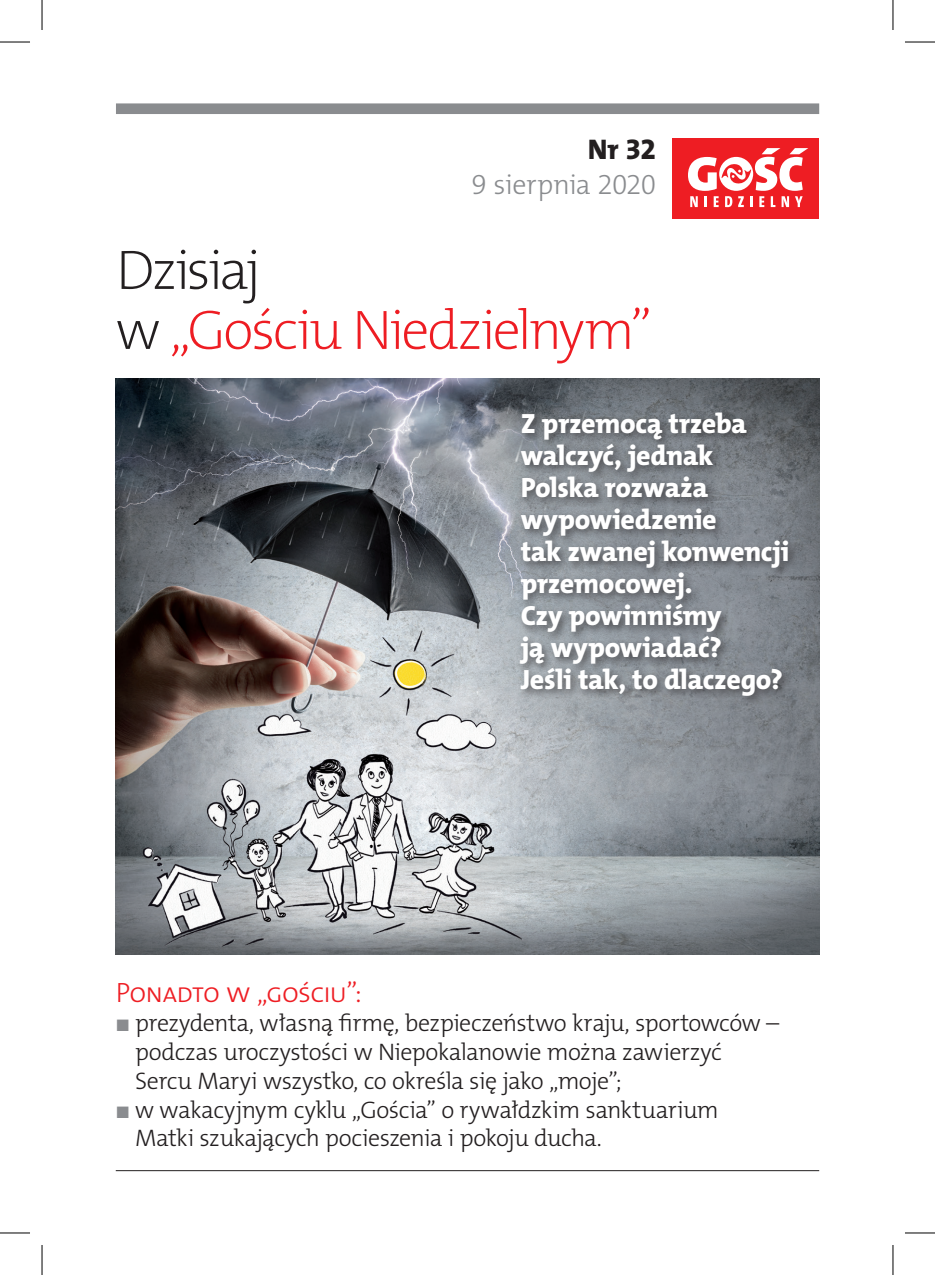
<style>
.page{position:relative;width:935px;height:1275px;background:#fff}
.page>*{position:absolute;margin:0;border:0;box-sizing:border-box;transform-origin:0 0}
.t1{font:56px/60px "The Mix HP2 Ex Lig";letter-spacing:-.05em;color:#ee1d23}
.t2{font:28.6px "The Mix HP8 Ex Bld";color:#231f20}
.t3{font:28px/32px "The Mix HP8 Ex Bld";color:#fff}
.t4{font:28px "The Mix HP3 Lig";letter-spacing:-.03em;color:#ee1d23}
.t5{font:28px "The Mix HP3 Lig";letter-spacing:-.02em;color:#8a8c8f}
.t6{font:24px/28.8px "The Mix HP3 Lig";letter-spacing:-.025em;color:#231f20}
.s1{color:#231f20}
.s2{font-family:"Freeday Narrow News";font-size:20px;color:#8a8c8f}
</style>
<div class="page">
<hr style="left:116px;top:1170px;width:703px;height:1px;background:#231f20">
<div style="left:116px;top:103px;width:703px;height:11px;background:#8a8c8f"></div>
<div style="left:672px;top:138px;width:147px;height:81px;background:#ee1d23"></div>
<svg style="left:688px;top:148px;width:120px;height:59px"></svg>
<img style="left:116px;top:378px;width:703px;height:576px">
<div style="left:516px;top:409px;width:282px;height:298px;background:#231f20;opacity:.6"></div>
<hr style="left:0;top:42px;width:30px;height:1px;background:#000">
<hr style="left:904px;top:42px;width:30px;height:1px;background:#000">
<hr style="left:0;top:1232px;width:30px;height:1px;background:#000">
<hr style="left:904px;top:1232px;width:30px;height:1px;background:#000">
<hr style="left:42px;top:0;width:1px;height:30px;background:#000">
<hr style="left:42px;top:1245px;width:1px;height:30px;background:#000">
<hr style="left:892px;top:0;width:1px;height:30px;background:#000">
<hr style="left:892px;top:1245px;width:1px;height:30px;background:#000">
<p class="t2" style="left:587px;top:131px;width:70px">Nr 32</p>
<p class="t5" style="left:471px;top:167px;width:186px">9 sierpnia 2020</p>
<h1 class="t1" style="left:116px;top:240px;width:537px"><span class="s1">Dzisiaj<br>w</span> „Gościu Niedzielnym”</h1>
<p class="t3" style="left:520px;top:408px;width:269px">Z przemocą trzeba walczyć, jednak<br>Polska rozważa wypowiedzenie<br>tak zwanej konwencji przemocowej.<br>Czy powinniśmy<br>ją wypowiadać?<br>Jeśli tak, to dlaczego?</p>
<p class="t4" style="left:116px;top:975px;width:247px">Ponadto w „gościu”:</p>
<p class="t6" style="left:135px;top:1008px;width:645px;text-indent:-19px"><span class="s2">•</span> prezydenta, własną firmę, bezpieczeństwo kraju, sportowców – podczas uroczystości w Niepokalanowie można zawierzyć<br>Sercu Maryi wszystko, co określa się jako „moje”;</p>
<p class="t6" style="left:135px;top:1095px;width:584px;text-indent:-19px"><span class="s2">•</span> w wakacyjnym cyklu „Gościa” o rywałdzkim sanktuarium<br>Matki szukających pocieszenia i pokoju ducha.</p>
</div>
